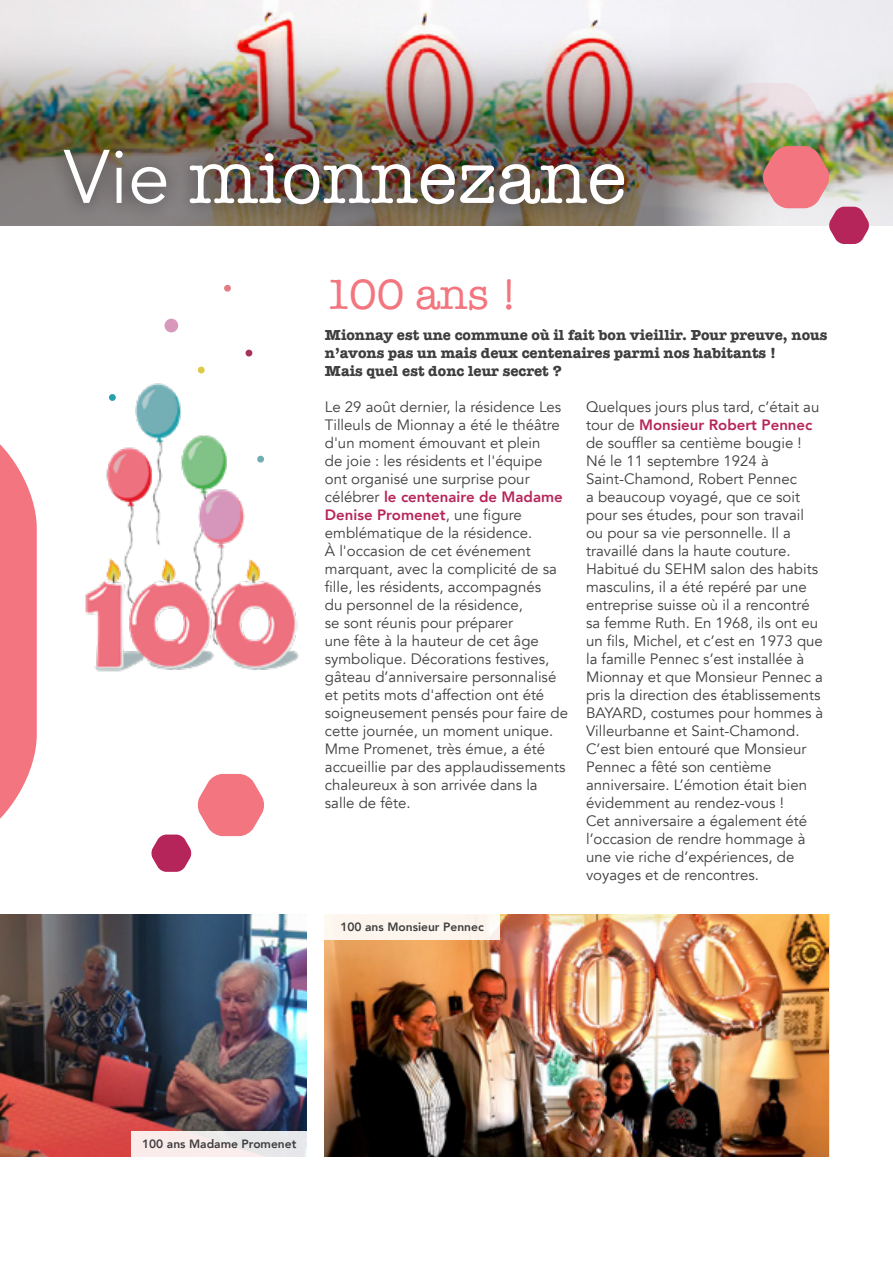
<style>
.page{position:relative;width:893px;height:1263px;background:#fff}
.page>*{position:absolute;margin:0;border:0;box-sizing:border-box;transform-origin:0 0}
.t1{font:75px "American Typewriter";color:#fff}
.t2{font:43.5px "American Typewriter";color:#f2757f}
.t3{font:15px/18px "Avenir";color:#3e3e3f}
.t4{font:700 15px/18px "American Typewriter";color:#3e3e3f}
.t5{font:800 12px "Avenir";color:#3e3e3f}
.s1{font-family:"Avenir"}
.s2{font-weight:800;color:#b62559}
</style>
<div class="page">
<hr style="left:0;top:62px;width:893px;height:1px;background:#3e3e3f">
<img style="left:325px;top:914px;width:503px;height:243px">
<img style="left:0;top:914px;width:307px;height:243px">
<div style="left:132px;top:1131px;width:175px;height:26px;background:linear-gradient(to right,#ffedec,#e4e7ea)"></div>
<div style="left:324px;top:914px;width:176px;height:25px;background:#fdf6ee"></div>
<img style="left:0;top:0;width:892px;height:225px">
<svg style="left:0;top:444px;width:37px;height:375px;background:#f48a92"></svg>
<img style="left:0;top:4px;width:791px;height:222px">
<div style="left:47px;top:132px;width:595px;height:91px;background:#231f20;opacity:.75"></div>
<img style="left:709px;top:83px;width:160px;height:161px">
<img style="left:85px;top:370px;width:214px;height:302px">
<svg style="left:151px;top:774px;width:113px;height:98px"></svg>
<div style="left:164px;top:319px;width:14px;height:13px;background:#d898bb;border-radius:50%"></div>
<div style="left:257px;top:456px;width:7px;height:7px;background:#71adb4;border-radius:50%"></div>
<div style="left:224px;top:285px;width:7px;height:7px;background:#e27c83;border-radius:50%"></div>
<svg style="left:246px;top:350px;width:6px;height:6px"></svg>
<div style="left:109px;top:394px;width:7px;height:7px;background:#27a0ab;border-radius:50%"></div>
<div style="left:198px;top:367px;width:7px;height:6px;background:#dfc949;border-radius:50%"></div>
<h1 class="t1" style="left:64px;top:121px;width:564px"><span class="s1">Vie</span> mionnezane</h1>
<h2 class="t2" style="left:325px;top:261px;width:195px">100 ans !</h2>
<p class="t4" style="left:325px;top:325px;width:504px">Mionnay est une commune où il fait bon vieillir. Pour preuve, nous n’avons pas un mais deux centenaires parmi nos habitants !<br>Mais quel est donc leur secret ?</p>
<p class="t3" style="left:325px;top:398px;width:245px">Le 29 août dernier, la résidence Les<br>Tilleuls de Mionnay a été le théâtre d'un moment émouvant et plein<br>de joie : les résidents et l'équipe ont organisé une surprise pour célébrer <span class="s2">le centenaire de Madame<br>Denise Promenet</span>, une figure emblématique de la résidence.<br>À l'occasion de cet événement marquant, avec la complicité de sa fille, les résidents, accompagnés<br>du personnel de la résidence,<br>se sont réunis pour préparer<br>une fête à la hauteur de cet âge symbolique. Décorations festives, gâteau d’anniversaire personnalisé et petits mots d'affection ont été soigneusement pensés pour faire de cette journée, un moment unique.<br>Mme Promenet, très émue, a été accueillie par des applaudissements chaleureux à son arrivée dans la salle de fête.</p>
<p class="t3" style="left:586px;top:398px;width:239px">Quelques jours plus tard, c’était au tour de <span class="s2">Monsieur Robert Pennec </span>de souffler sa centième bougie !<br>Né le 11 septembre 1924 à<br>Saint-Chamond, Robert Pennec<br>a beaucoup voyagé, que ce soit pour ses études, pour son travail ou pour sa vie personnelle. Il a travaillé dans la haute couture.<br>Habitué du SEHM salon des habits masculins, il a été repéré par une entreprise suisse où il a rencontré sa femme Ruth. En 1968, ils ont eu un fils, Michel, et c’est en 1973 que la famille Pennec s’est installée à<br>Mionnay et que Monsieur Pennec a pris la direction des établissements<br>BAYARD, costumes pour hommes à<br>Villeurbanne et Saint-Chamond.<br>C’est bien entouré que Monsieur<br>Pennec a fêté son centième anniversaire. L’émotion était bien évidemment au rendez-vous !<br>Cet anniversaire a également été l’occasion de rendre hommage à une vie riche d’expériences, de voyages et de rencontres.</p>
<p class="t5" style="left:340px;top:917px;width:145px">100 ans Monsieur Pennec</p>
<p class="t5" style="left:142px;top:1134px;width:156px">100 ans Madame Promenet</p>
</div>
